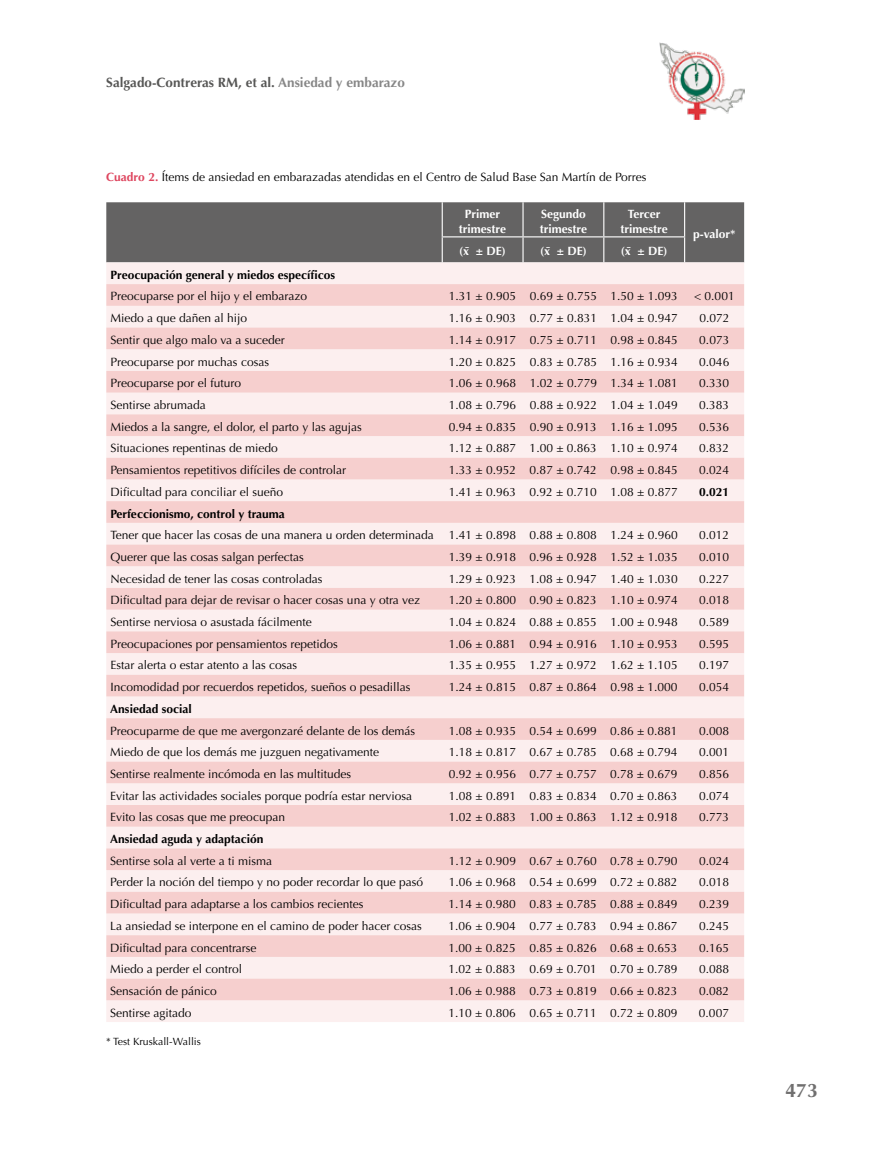
<style>
.page{position:relative;width:893px;height:1149px;background:#fff}
.page>*{position:absolute;margin:0;border:0;box-sizing:border-box;transform-origin:0 0}
.t1{font:700 19.5px "Optima";color:#706f6f}
.t2{font:700 13.5px "Optima";color:#575756}
.t3{font:12px "Optima";color:#000}
.t4{font:700 12px "Optima";color:#000}
.t5{font:700 12px/15px "Optima";color:#fff;text-align:center}
.t6{font:10.5px "Optima";color:#000}
.s1{color:#878787}
.s2{font-weight:700;color:#de465f}
</style>
<div class="page">
<div style="left:106px;top:262px;width:638px;height:759px;background:#fcefef"></div>
<svg style="left:106px;top:284px;width:638px;height:715px;fill:#f7d7d6"></svg>
<div style="left:106px;top:202px;width:638px;height:60px;background:#646363"></div>
<img style="left:659px;top:43px;width:85px;height:76px">
<p class="t2" style="left:106px;top:74px;width:300px">Salgado-Contreras RM, et al. <span class="s1">Ansiedad y embarazo</span></p>
<p class="t3" style="left:106px;top:170px;width:542px"><span class="s2">Cuadro 2.</span> Ítems de ansiedad en embarazadas atendidas en el Centro de Salud Base San Martín de Porres</p>
<p class="t5" style="left:459px;top:206px;width:49px">Primer trimestre</p>
<p class="t5" style="left:540px;top:206px;width:49px;text-align:left">Segundo trimestre</p>
<p class="t5" style="left:621px;top:206px;width:49px">Tercer trimestre</p>
<p class="t5" style="left:459px;top:244px;width:48px">(x̄ ± DE)</p>
<p class="t5" style="left:540px;top:244px;width:48px">(x̄ ± DE)</p>
<p class="t5" style="left:621px;top:244px;width:48px">(x̄ ± DE)</p>
<p class="t5" style="left:693px;top:226px;width:44px">p-valor*</p>
<p class="t4" style="left:111px;top:268px;width:226px">Preocupación general y miedos específicos</p>
<p class="t3" style="left:111px;top:289px;width:198px">Preocuparse por el hijo y el embarazo</p>
<p class="t3" style="left:449px;top:289px;width:230px">1.31 ± 0.905 0.69 ± 0.755 1.50 ± 1.093</p>
<p class="t3" style="left:694px;top:289px;width:42px">&lt; 0.001</p>
<p class="t3" style="left:111px;top:311px;width:138px">Miedo a que dañen al hijo</p>
<p class="t3" style="left:449px;top:311px;width:230px">1.16 ± 0.903 0.77 ± 0.831 1.04 ± 0.947</p>
<p class="t3" style="left:699px;top:311px;width:32px">0.072</p>
<p class="t3" style="left:111px;top:333px;width:176px">Sentir que algo malo va a suceder</p>
<p class="t3" style="left:449px;top:333px;width:230px">1.14 ± 0.917 0.75 ± 0.711 0.98 ± 0.845</p>
<p class="t3" style="left:699px;top:333px;width:32px">0.073</p>
<p class="t3" style="left:110px;top:354px;width:160px">Preocuparse por muchas cosas</p>
<p class="t3" style="left:449px;top:354px;width:230px">1.20 ± 0.825 0.83 ± 0.785 1.16 ± 0.934</p>
<p class="t3" style="left:699px;top:354px;width:32px">0.046</p>
<p class="t3" style="left:110px;top:376px;width:132px">Preocuparse por el futuro</p>
<p class="t3" style="left:449px;top:376px;width:230px">1.06 ± 0.968 1.02 ± 0.779 1.34 ± 1.081</p>
<p class="t3" style="left:699px;top:376px;width:32px">0.330</p>
<p class="t3" style="left:110px;top:398px;width:97px">Sentirse abrumada</p>
<p class="t3" style="left:449px;top:398px;width:230px">1.08 ± 0.796 0.88 ± 0.922 1.04 ± 1.049</p>
<p class="t3" style="left:699px;top:398px;width:32px">0.383</p>
<p class="t3" style="left:110px;top:419px;width:253px">Miedos a la sangre, el dolor, el parto y las agujas</p>
<p class="t3" style="left:449px;top:419px;width:230px">0.94 ± 0.835 0.90 ± 0.913 1.16 ± 1.095</p>
<p class="t3" style="left:699px;top:419px;width:32px">0.536</p>
<p class="t3" style="left:110px;top:441px;width:169px">Situaciones repentinas de miedo</p>
<p class="t3" style="left:449px;top:441px;width:230px">1.12 ± 0.887 1.00 ± 0.863 1.10 ± 0.974</p>
<p class="t3" style="left:699px;top:441px;width:32px">0.832</p>
<p class="t3" style="left:110px;top:463px;width:237px">Pensamientos repetitivos difíciles de controlar</p>
<p class="t3" style="left:449px;top:463px;width:230px">1.33 ± 0.952 0.87 ± 0.742 0.98 ± 0.845</p>
<p class="t3" style="left:699px;top:463px;width:32px">0.024</p>
<p class="t3" style="left:110px;top:484px;width:174px">Dificultad para conciliar el sueño</p>
<p class="t3" style="left:449px;top:484px;width:230px">1.41 ± 0.963 0.92 ± 0.710 1.08 ± 0.877</p>
<p class="t4" style="left:699px;top:484px;width:32px">0.021</p>
<p class="t4" style="left:110px;top:506px;width:176px">Perfeccionismo, control y trauma</p>
<p class="t3" style="left:110px;top:528px;width:569px">Tener que hacer las cosas de una manera u orden determinada 1.41 ± 0.898 0.88 ± 0.808 1.24 ± 0.960</p>
<p class="t3" style="left:699px;top:528px;width:32px">0.012</p>
<p class="t3" style="left:110px;top:549px;width:195px">Querer que las cosas salgan perfectas</p>
<p class="t3" style="left:449px;top:549px;width:230px">1.39 ± 0.918 0.96 ± 0.928 1.52 ± 1.035</p>
<p class="t3" style="left:699px;top:549px;width:32px">0.010</p>
<p class="t3" style="left:110px;top:571px;width:214px">Necesidad de tener las cosas controladas</p>
<p class="t3" style="left:449px;top:571px;width:230px">1.29 ± 0.923 1.08 ± 0.947 1.40 ± 1.030</p>
<p class="t3" style="left:699px;top:571px;width:32px">0.227</p>
<p class="t3" style="left:110px;top:593px;width:311px">Dificultad para dejar de revisar o hacer cosas una y otra vez</p>
<p class="t3" style="left:449px;top:593px;width:230px">1.20 ± 0.800 0.90 ± 0.823 1.10 ± 0.974</p>
<p class="t3" style="left:699px;top:593px;width:32px">0.018</p>
<p class="t3" style="left:110px;top:614px;width:203px">Sentirse nerviosa o asustada fácilmente</p>
<p class="t3" style="left:449px;top:614px;width:230px">1.04 ± 0.824 0.88 ± 0.855 1.00 ± 0.948</p>
<p class="t3" style="left:699px;top:614px;width:32px">0.589</p>
<p class="t3" style="left:110px;top:636px;width:229px">Preocupaciones por pensamientos repetidos</p>
<p class="t3" style="left:449px;top:636px;width:230px">1.06 ± 0.881 0.94 ± 0.916 1.10 ± 0.953</p>
<p class="t3" style="left:699px;top:636px;width:32px">0.595</p>
<p class="t3" style="left:110px;top:658px;width:188px">Estar alerta o estar atento a las cosas</p>
<p class="t3" style="left:449px;top:658px;width:230px">1.35 ± 0.955 1.27 ± 0.972 1.62 ± 1.105</p>
<p class="t3" style="left:699px;top:658px;width:32px">0.197</p>
<p class="t3" style="left:110px;top:680px;width:302px">Incomodidad por recuerdos repetidos, sueños o pesadillas</p>
<p class="t3" style="left:449px;top:680px;width:230px">1.24 ± 0.815 0.87 ± 0.864 0.98 ± 1.000</p>
<p class="t3" style="left:699px;top:680px;width:32px">0.054</p>
<p class="t4" style="left:110px;top:701px;width:83px">Ansiedad social</p>
<p class="t3" style="left:110px;top:723px;width:306px">Preocuparme de que me avergonzaré delante de los demás</p>
<p class="t3" style="left:449px;top:723px;width:230px">1.08 ± 0.935 0.54 ± 0.699 0.86 ± 0.881</p>
<p class="t3" style="left:699px;top:723px;width:32px">0.008</p>
<p class="t3" style="left:110px;top:745px;width:270px">Miedo de que los demás me juzguen negativamente</p>
<p class="t3" style="left:449px;top:745px;width:230px">1.18 ± 0.817 0.67 ± 0.785 0.68 ± 0.794</p>
<p class="t3" style="left:699px;top:745px;width:32px">0.001</p>
<p class="t3" style="left:110px;top:766px;width:242px">Sentirse realmente incómoda en las multitudes</p>
<p class="t3" style="left:449px;top:766px;width:230px">0.92 ± 0.956 0.77 ± 0.757 0.78 ± 0.679</p>
<p class="t3" style="left:699px;top:766px;width:32px">0.856</p>
<p class="t3" style="left:110px;top:788px;width:303px">Evitar las actividades sociales porque podría estar nerviosa</p>
<p class="t3" style="left:449px;top:788px;width:230px">1.08 ± 0.891 0.83 ± 0.834 0.70 ± 0.863</p>
<p class="t3" style="left:699px;top:788px;width:32px">0.074</p>
<p class="t3" style="left:110px;top:810px;width:176px">Evito las cosas que me preocupan</p>
<p class="t3" style="left:449px;top:810px;width:230px">1.02 ± 0.883 1.00 ± 0.863 1.12 ± 0.918</p>
<p class="t3" style="left:699px;top:810px;width:32px">0.773</p>
<p class="t4" style="left:110px;top:831px;width:155px">Ansiedad aguda y adaptación</p>
<p class="t3" style="left:110px;top:853px;width:163px">Sentirse sola al verte a ti misma</p>
<p class="t3" style="left:449px;top:853px;width:230px">1.12 ± 0.909 0.67 ± 0.760 0.78 ± 0.790</p>
<p class="t3" style="left:699px;top:853px;width:32px">0.024</p>
<p class="t3" style="left:110px;top:875px;width:314px">Perder la noción del tiempo y no poder recordar lo que pasó</p>
<p class="t3" style="left:449px;top:875px;width:230px">1.06 ± 0.968 0.54 ± 0.699 0.72 ± 0.882</p>
<p class="t3" style="left:699px;top:875px;width:32px">0.018</p>
<p class="t3" style="left:110px;top:896px;width:255px">Dificultad para adaptarse a los cambios recientes</p>
<p class="t3" style="left:449px;top:896px;width:230px">1.14 ± 0.980 0.83 ± 0.785 0.88 ± 0.849</p>
<p class="t3" style="left:699px;top:896px;width:32px">0.239</p>
<p class="t3" style="left:110px;top:918px;width:313px">La ansiedad se interpone en el camino de poder hacer cosas</p>
<p class="t3" style="left:449px;top:918px;width:230px">1.06 ± 0.904 0.77 ± 0.783 0.94 ± 0.867</p>
<p class="t3" style="left:699px;top:918px;width:32px">0.245</p>
<p class="t3" style="left:110px;top:940px;width:148px">Dificultad para concentrarse</p>
<p class="t3" style="left:449px;top:940px;width:230px">1.00 ± 0.825 0.85 ± 0.826 0.68 ± 0.653</p>
<p class="t3" style="left:699px;top:940px;width:32px">0.165</p>
<p class="t3" style="left:110px;top:961px;width:134px">Miedo a perder el control</p>
<p class="t3" style="left:449px;top:961px;width:230px">1.02 ± 0.883 0.69 ± 0.701 0.70 ± 0.789</p>
<p class="t3" style="left:699px;top:961px;width:32px">0.088</p>
<p class="t3" style="left:110px;top:983px;width:108px">Sensación de pánico</p>
<p class="t3" style="left:449px;top:983px;width:230px">1.06 ± 0.988 0.73 ± 0.819 0.66 ± 0.823</p>
<p class="t3" style="left:699px;top:983px;width:32px">0.082</p>
<p class="t3" style="left:110px;top:1005px;width:83px">Sentirse agitado</p>
<p class="t3" style="left:449px;top:1005px;width:230px">1.10 ± 0.806 0.65 ± 0.711 0.72 ± 0.809</p>
<p class="t3" style="left:699px;top:1005px;width:32px">0.007</p>
<p class="t6" style="left:106px;top:1034px;width:96px">* Test Kruskall-Wallis</p>
<h1 class="t1" style="left:785px;top:1079px;width:34px">473</h1>
</div>
